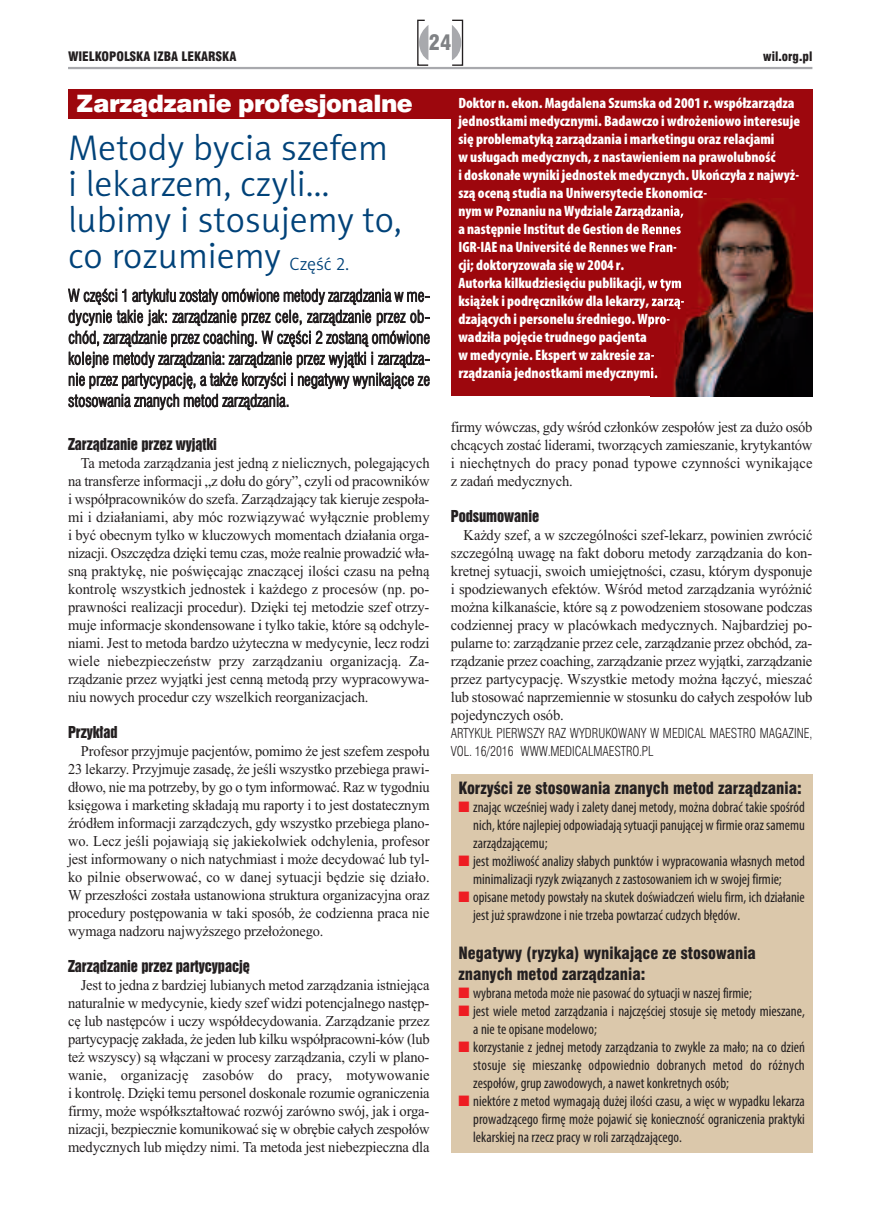
<style>
.page{position:relative;width:872px;height:1212px;background:#fff}
.page>*{position:absolute;margin:0;border:0;box-sizing:border-box;transform-origin:0 0}
.t1{font:36px/36px "Naomi Sans EFNTT Light";color:#004279}
.t2{font:24px "Swis 721 Blk EU";letter-spacing:-.02em;color:#fff}
.t3{font:21px "Swis 721 Blk Cn EU";color:#808285}
.t4{font:16.5px/21px "Swis 721 Lt Cn EU";letter-spacing:.005em;color:#231f20;text-align:justify;scale:.96 1}
.t5{font:16.5px/21px "Swis 721 Blk Cn EU";color:#231f20}
.t6{font:15px/18px "Times New Roman";letter-spacing:-.01em;color:#231f20;text-align:justify}
.t7{font:900 condensed 15px/18px "Myriad Pro";color:#fff}
.t8{font:15px/18px "Times New Roman";letter-spacing:-.01em;color:#231f20;text-align:justify;scale:.96 1}
.t9{font:condensed 15px/18px "Myriad Pro";color:#231f20;scale:.95 1}
.t10{font:condensed 15px/18px "Myriad Pro";color:#231f20}
.t11{font:15px "Swis 921 EU";letter-spacing:-.005em;color:#231f20}
.t12{font:13.5px/18px "Swis 721 Lt Cn EU";color:#231f20;scale:.94 1}
.t13{font:12.75px "Swis 721 Blk Cn EU";color:#231f20}
.s1{font-size:18px}
</style>
<div class="page">
<div style="left:451px;top:20px;width:12px;height:46px;border:1px solid #231f20"></div>
<svg style="left:452px;top:25px;width:9px;height:35px"></svg>
<svg style="left:417px;top:19px;width:12px;height:47px"></svg>
<hr style="left:68px;top:67px;width:744px;height:2px;background:#a8a9ad">
<div style="left:68px;top:89px;width:744px;height:30px;background:#9d070d"></div>
<div style="left:451px;top:89px;width:361px;height:307px;background:#9d070d"></div>
<img style="left:651px;top:198px;width:161px;height:198px">
<svg style="left:679px;top:198px;width:25px;height:1px"></svg>
<div style="left:451px;top:774px;width:361px;height:378px;background:#dbc8ab"></div>
<h3 class="t3" style="left:429px;top:30px;width:24px">24</h3>
<p class="t13" style="left:68px;top:48px;width:170px">WIELKOPOLSKA IZBA LEKARSKA</p>
<p class="t13" style="left:763px;top:48px;width:51px">wil.org.pl</p>
<h2 class="t2" style="left:77px;top:88px;width:338px">Zarządzanie profesjonalne</h2>
<p class="t7" style="left:458px;top:95px;width:343px">Doktor n. ekon.Magdalena Szumska od 2001 r.współzarządza jednostkami medycznymi. Badawczo iwdrożeniowo interesuje się problematyką zarządzania i marketingu orazrelacjami wusługach medycznych,z nastawieniem na prawolubność<br>i doskonałewyniki jednostek medycznych. Ukończyła z najwyż&shy;szą oceną studia na Uniwersytecie Ekonomicz-<br>nym wPoznaniu naWydziale Zarządzania,<br>a następnie Institut de Gestion de Rennes<br>IGR-IAE na Université de Renneswe Fran-<br>cji; doktoryzowała sięw2004 r.<br>Autorka kilkudziesięciu publikacji,wtym<br>książek i podręcznikówdla lekarzy,zarzą-<br>dzających i personelu średniego.Wpro-<br>wadziła pojęcie trudnego pacjenta<br>w medycynie. Ekspertwzakresie za-<br>rządzania jednostkami medycznymi.</p>
<h1 class="t1" style="left:68px;top:130px;width:335px">Metody bycia szefem i lekarzem, czyli… lubimy i stosujemy to, co rozumiemy <span class="s1">Część 2.</span></h1>
<p class="t4" style="left:68px;top:285px;width:378px">W części 1 artykułu zostały omówione metody zarządzania w me&shy;dycynie takie jak: zarządzanie przez cele, zarządzanie przez ob&shy;chód, zarządzanie przez coaching. W części 2 zostaną omówione kolejne metody zarządzania: zarządzanie przez wyjątki i zarządza&shy;nie przez partycypację, a także korzyści i negatywy wynikające ze stosowania znanych metod zarządzania.</p>
<p class="t11" style="left:68px;top:434px;width:150px">Zarządzanie przez wyjątki</p>
<p class="t6" style="left:68px;top:454px;width:363px;text-indent:13px">Ta metoda zarządzania jest jedną z nielicznych, polegających na transferze informacji „z dołu do góry”, czyli od pracowników i współpracowników do szefa. Zarządzający tak kieruje zespoła&shy;mi i działaniami, aby móc rozwiązywać wyłącznie problemy i być obecnym tylko w kluczowych momentach działania orga&shy;nizacji. Oszczędza dzięki temu czas, może realnie prowadzić wła&shy;sną praktykę, nie poświęcając znaczącej ilości czasu na pełną kontrolę wszystkich jednostek i każdego z procesów (np. po&shy;prawności realizacji procedur). Dzięki tej metodzie szef otrzy&shy;muje informacje skondensowane i tylko takie, które są odchyle&shy;niami. Jest to metoda bardzo użyteczna w medycynie, lecz rodzi wiele niebezpieczeństw przy zarządzaniu organizacją. Za&shy;rządzanie przez wyjątki jest cenną metodą przy wypracowywa&shy;niu nowych procedur czy wszelkich reorganizacjach.</p>
<p class="t11" style="left:68px;top:722px;width:51px">Przykład</p>
<p class="t8" style="left:68px;top:742px;width:378px;text-indent:13px">Profesor przyjmuje pacjentów, pomimo że jest szefem zespołu 23 lekarzy. Przyjmuje zasadę, że jeśli wszystko przebiega prawi&shy;dłowo, nie ma potrzeby, by go o tym informować. Raz w tygodniu księgowa i marketing składają mu raporty i to jest dostatecznym źródłem informacji zarządczych, gdy wszystko przebiega plano&shy;wo. Lecz jeśli pojawiają się jakiekolwiek odchylenia, profesor jest informowany o nich natychmiast i może decydować lub tyl&shy;ko pilnie obserwować, co w danej sytuacji będzie się działo.<br>W przeszłości została ustanowiona struktura organizacyjna oraz procedury postępowania w taki sposób, że codzienna praca nie wymaga nadzoru najwyższego przełożonego.</p>
<p class="t11" style="left:68px;top:956px;width:183px">Zarządzanie przez partycypację</p>
<p class="t6" style="left:68px;top:976px;width:363px;text-indent:13px">Jest to jedna z bardziej lubianych metod zarządzania istniejąca naturalnie w medycynie, kiedy szef widzi potencjalnego następ&shy;cę lub następców i uczy współdecydowania. Zarządzanie przez partycypację zakłada, że jeden lub kilku współpracowni-ków (lub też wszyscy) są włączani w procesy zarządzania, czyli w plano&shy;wanie, organizację zasobów do pracy, motywowanie i kontrolę. Dzięki temu personel doskonale rozumie ograniczenia firmy, może współkształtować rozwój zarówno swój, jak i orga&shy;nizacji, bezpiecznie komunikować się w obrębie całych zespołów medycznych lub między nimi. Ta metoda jest niebezpieczna dla</p>
<p class="t6" style="left:451px;top:418px;width:363px">firmy wówczas, gdy wśród członków zespołów jest za dużo osób chcących zostać liderami, tworzących zamieszanie, krytykantów i niechętnych do pracy ponad typowe czynności wynikające z zadań medycznych.</p>
<p class="t11" style="left:451px;top:506px;width:90px">Podsumowanie</p>
<p class="t6" style="left:451px;top:526px;width:363px;text-indent:13px">Każdy szef, a w szczególności szef-lekarz, powinien zwrócić szczególną uwagę na fakt doboru metody zarządzania do kon&shy;kretnej sytuacji, swoich umiejętności, czasu, którym dysponuje i spodziewanych efektów. Wśród metod zarządzania wyróżnić można kilkanaście, które są z powodzeniem stosowane podczas codziennej pracy w placówkach medycznych. Najbardziej po&shy;pularne to: zarządzanie przez cele, zarządzanie przez obchód, za&shy;rządzanie przez coaching, zarządzanie przez wyjątki, zarządzanie przez partycypację. Wszystkie metody można łączyć, mieszać lub stosować naprzemiennie w stosunku do całych zespołów lub pojedynczych osób.</p>
<p class="t12" style="left:451px;top:724px;width:386px">ARTYKUŁ PIERWSZY RAZ WYDRUKOWANY W MEDICAL MAESTRO MAGAZINE,<br>VOL. 16/2016 WWW.MEDICALMAESTRO.PL</p>
<p class="t5" style="left:458px;top:778px;width:345px">Korzyści ze stosowania znanych metod zarządzania:</p>
<p class="t10" style="left:473px;top:799px;width:333px">znając wcześniej wady i zalety danej metody, można dobrać takie spośród nich, które najlepiej odpowiadają sytuacji panującej w firmie oraz samemu zarządzającemu;<br>jest możliwość analizy słabych punktów i wypracowania własnych metod minimalizacji ryzyk związanych z zastosowaniem ich w swojej firmie; opisane metody powstały na skutek doświadczeń wielu firm, ich działanie jest już sprawdzone i nie trzeba powtarzać cudzych błędów.</p>
<p class="t5" style="left:458px;top:943px;width:299px">Negatywy (ryzyka) wynikające ze stosowania znanych metod zarządzania:</p>
<p class="t9" style="left:473px;top:985px;width:351px">wybrana metoda może nie pasować do sytuacji w naszej firmie;<br>jest wiele metod zarządzania i najczęściej stosuje się metody mieszane, a nie te opisane modelowo;<br>korzystanie z jednej metody zarządzania to zwykle za mało; na co dzień stosuje się mieszankę odpowiednio dobranych metod do różnych zespołów, grup zawodowych, a nawet konkretnych osób;<br>niektóre z metod wymagają dużej ilości czasu, a więc w wypadku lekarza prowadzącego firmę może pojawić się konieczność ograniczenia praktyki lekarskiej na rzecz pracy w roli zarządzającego.</p>
</div>
